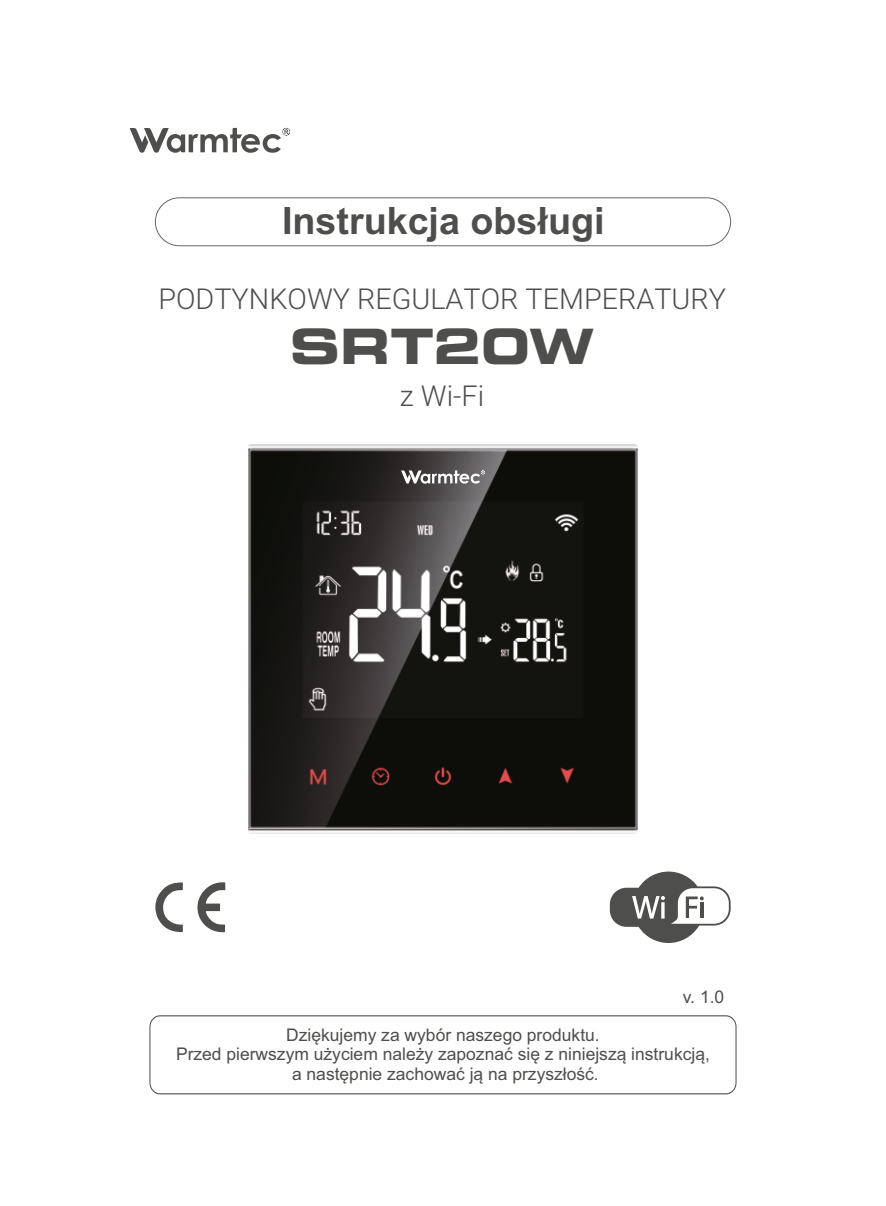
<style>
.page{position:relative;width:886px;height:1206px;background:#fff}
.page>*{position:absolute;margin:0;border:0;box-sizing:border-box;transform-origin:0 0}
.t1{font:48.4px "Eurostile Bold Extended Two";color:#4e4e4d}
.t2{font:700 37.6px "Arial";color:#4e4e4d}
.t3{font:300 28.8px "Roboto";color:#4e4e4d}
.t4{font:17.6px/19.6px "Arial";color:#4e4e4d;text-align:center}
</style>
<div class="page">
<div style="left:149px;top:1015px;width:587px;height:79px;border:1px solid #4e4e4d;border-radius:10px"></div>
<svg style="left:130px;top:127px;width:157px;height:26px"></svg>
<svg style="left:282px;top:128px;width:8px;height:8px"></svg>
<svg style="left:283px;top:128px;width:6px;height:7px"></svg>
<div style="left:155px;top:197px;width:576px;height:49px;border:1px solid #676767;border-radius:24px"></div>
<svg style="left:610px;top:871px;width:120px;height:72px"></svg>
<svg style="left:197px;top:882px;width:28px;height:51px"></svg>
<svg style="left:155px;top:882px;width:28px;height:50px"></svg>
<img style="left:249px;top:445px;width:388px;height:388px">
<svg style="left:401px;top:470px;width:84px;height:14px"></svg>
<h2 class="t2" style="left:282px;top:207px;width:324px">Instrukcja obsługi</h2>
<h3 class="t3" style="left:158px;top:287px;width:569px">PODTYNKOWY REGULATOR TEMPERATURY</h3>
<h1 class="t1" style="left:290px;top:329px;width:306px">SRT20W</h1>
<h3 class="t3" style="left:400px;top:385px;width:86px">z Wi-Fi</h3>
<p class="t4" style="left:683px;top:988px;width:43px">v. 1.0</p>
<p class="t4" style="left:176px;top:1026px;width:535px">Dziękujemy za wybór naszego produktu.<br>Przed pierwszym użyciem należy zapoznać się z niniejszą instrukcją, a następnie zachować ją na przyszłość.</p>
</div>
